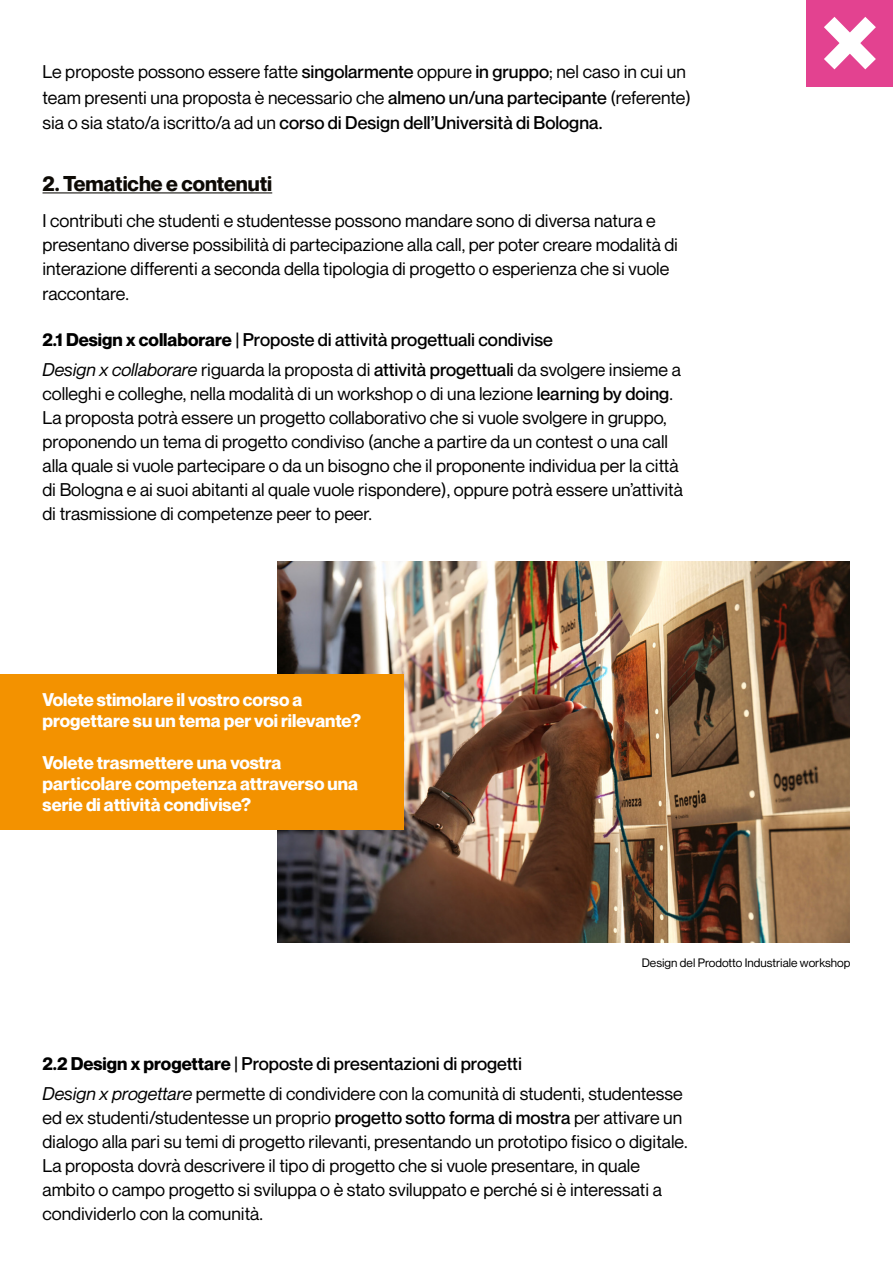
<style>
.page{position:relative;width:893px;height:1263px;background:#fff}
.page>*{position:absolute;margin:0;border:0;box-sizing:border-box;transform-origin:0 0}
.t1{font:700 21px "Neue Montreal";color:#0d0a05}
.t2{font:18px/24px "Neue Montreal";color:#000}
.t3{font:700 18px/21px "Neue Montreal";color:#fff}
.t4{font:500 18px/30px "Neue Montreal";color:#000}
.t5{font:12px "Neue Montreal";color:#000}
.s1{font-weight:500}
.s2{font-weight:700}
.s3{font-weight:400;font-style:italic}
.s4{font-weight:400}
.s5{font-style:italic}
</style>
<div class="page">
<img style="left:278px;top:561px;width:572px;height:382px">
<div style="left:0;top:674px;width:404px;height:156px;background:#f39200"></div>
<hr style="left:43px;top:192px;width:229px;height:1px;background:#0d0a05">
<div style="left:807px;top:0;width:86px;height:86px;background:#e34290"></div>
<svg style="left:824px;top:17px;width:52px;height:52px"></svg>
<p class="t2" style="left:43px;top:59px;width:650px;line-height:25.5px">Le proposte possono essere fatte <span class="s1">singolarmente</span> oppure <span class="s1">in gruppo</span>; nel caso in cui un team presenti una proposta è necessario che <span class="s1">almeno un/una partecipante</span> (referente) sia o sia stato/a iscritto/a ad un <span class="s1">corso di Design dell’Università di Bologna.</span></p>
<p class="t1" style="left:43px;top:170px;width:231px">2. Tematiche e contenuti</p>
<p class="t2" style="left:43px;top:208px;width:637px;line-height:24.5px">I contributi che studenti e studentesse possono mandare sono di diversa natura e presentano diverse possibilità di partecipazione alla call, per poter creare modalità di interazione differenti a seconda della tipologia di progetto o esperienza che si vuole raccontare.</p>
<p class="t4" style="left:43px;top:325px;width:640px"><span class="s2">2.1 Design x collaborare</span> | Proposte di attività progettuali condivise<br><span class="s3">Design x collaborare</span> <span class="s4">riguarda la proposta di</span> attività progettuali <span class="s4">da svolgere insieme a</span></p>
<p class="t2" style="left:43px;top:382px;width:642px">colleghi e colleghe, nella modalità di un workshop o di una lezione <span class="s1">learning by doing</span>.<br>La proposta potrà essere un progetto collaborativo che si vuole svolgere in gruppo, proponendo un tema di progetto condiviso (anche a partire da un contest o una call alla quale si vuole partecipare o da un bisogno che il proponente individua per la città di Bologna e ai suoi abitanti al quale vuole rispondere), oppure potrà essere un’attività di trasmissione di competenze peer to peer.</p>
<p class="t3" style="left:43px;top:689px;width:320px">Volete stimolare il vostro corso a progettare su un tema per voi rilevante?</p>
<p class="t3" style="left:43px;top:752px;width:317px">Volete trasmettere una vostra particolare competenza attraverso una serie di attività condivise?</p>
<p class="t5" style="left:642px;top:955px;width:210px">Design del Prodotto Industriale workshop</p>
<p class="t2" style="left:43px;top:1049px;width:642px;line-height:30px"><span class="s2">2.2 Design x progettare</span> <span class="s1">| Proposte di presentazioni di progetti<br></span><span class="s5">Design x progettare</span> permette di condividere con la comunità di studenti, studentesse</p>
<p class="t2" style="left:43px;top:1106px;width:647px">ed ex studenti/studentesse un proprio <span class="s1">progetto sotto forma di mostra</span> per attivare un dialogo alla pari su temi di progetto rilevanti, presentando un prototipo fisico o digitale.<br>La proposta dovrà descrivere il tipo di progetto che si vuole presentare, in quale ambito o campo progetto si sviluppa o è stato sviluppato e perché si è interessati a condividerlo con la comunità.</p>
</div>
